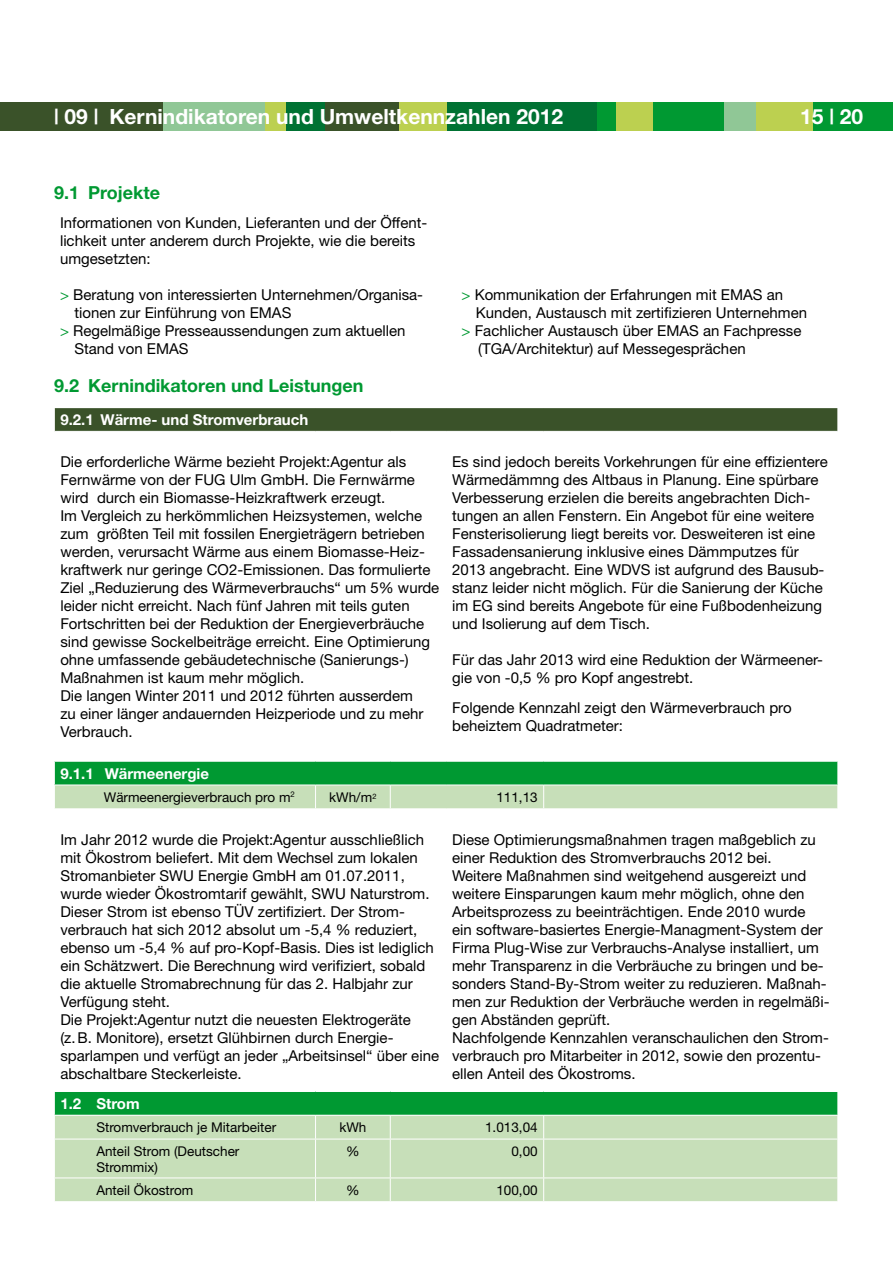
<style>
.page{position:relative;width:893px;height:1263px;background:#fff}
.page>*{position:absolute;margin:0;border:0;box-sizing:border-box;transform-origin:0 0}
.t1{font:700 21px "Helvetica Neue";color:#fff}
.t2{font:700 18px "Helvetica Neue";color:#009932}
.t3{font:15px/18px "Helvetica Neue";color:#000}
.t4{font:700 15px "Helvetica Neue";color:#fff}
.t5{font:13.5px/16.2px "Helvetica Neue";color:#000}
.s1{color:#009932}
</style>
<div class="page">
<div style="left:612px;top:102px;width:281px;height:29px;background:#009932"></div>
<div style="left:577px;top:102px;width:76px;height:29px;background:#bcd050"></div>
<div style="left:756px;top:102px;width:56px;height:29px;background:#bcd050"></div>
<div style="left:472px;top:102px;width:126px;height:29px;background:#007233"></div>
<div style="left:598px;top:102px;width:18px;height:29px;background:#009932"></div>
<div style="left:285px;top:102px;width:188px;height:29px;background:#007233"></div>
<div style="left:347px;top:102px;width:100px;height:29px;background:#bcd050"></div>
<div style="left:157px;top:102px;width:129px;height:29px;background:#90c796"></div>
<div style="left:325px;top:102px;width:74px;height:29px;background:#3a5229"></div>
<div style="left:724px;top:102px;width:32px;height:29px;background:#90c796"></div>
<div style="left:0;top:102px;width:162px;height:29px;background:#3a5229"></div>
<div style="left:265px;top:102px;width:21px;height:29px;background:#bcd050"></div>
<div style="left:54px;top:408px;width:784px;height:23px;background:#3a5229"></div>
<svg style="left:54px;top:408px;width:1px;height:23px"></svg>
<svg style="left:837px;top:408px;width:1px;height:23px"></svg>
<svg style="left:54px;top:762px;width:784px;height:46px;background:#67bd78"></svg>
<div style="left:54px;top:1091px;width:784px;height:24px;background:#009932"></div>
<div style="left:55px;top:1116px;width:782px;height:85px;background:#c7dfb9"></div>
<hr style="left:54px;top:1091px;width:262px;height:1px;background:#fff">
<hr style="left:316px;top:1091px;width:74px;height:1px;background:#fff">
<hr style="left:390px;top:1091px;width:154px;height:1px;background:#fff">
<hr style="left:544px;top:1091px;width:294px;height:1px;background:#fff">
<svg style="left:54px;top:1092px;width:1px;height:23px"></svg>
<svg style="left:315px;top:1115px;width:1px;height:24px"></svg>
<svg style="left:390px;top:1115px;width:1px;height:24px"></svg>
<svg style="left:543px;top:1115px;width:1px;height:24px"></svg>
<svg style="left:837px;top:1092px;width:1px;height:47px"></svg>
<hr style="left:54px;top:1139px;width:262px;height:1px;background:#fff">
<hr style="left:316px;top:1139px;width:74px;height:1px;background:#fff">
<hr style="left:315px;top:1139px;width:1px;height:38px;background:#fff">
<hr style="left:390px;top:1139px;width:154px;height:1px;background:#fff">
<hr style="left:390px;top:1139px;width:1px;height:38px;background:#fff">
<hr style="left:544px;top:1139px;width:294px;height:1px;background:#fff">
<hr style="left:543px;top:1139px;width:1px;height:38px;background:#fff">
<hr style="left:54px;top:1177px;width:262px;height:1px;background:#fff">
<hr style="left:316px;top:1177px;width:74px;height:1px;background:#fff">
<svg style="left:315px;top:1178px;width:1px;height:23px"></svg>
<hr style="left:390px;top:1177px;width:154px;height:1px;background:#fff">
<svg style="left:390px;top:1178px;width:1px;height:23px"></svg>
<hr style="left:544px;top:1177px;width:294px;height:1px;background:#fff">
<svg style="left:543px;top:1178px;width:1px;height:23px"></svg>
<svg style="left:837px;top:1178px;width:1px;height:23px"></svg>
<h1 class="t1" style="left:54px;top:103px;width:511px">| 09 | Kernindikatoren und Umweltkennzahlen 2012</h1>
<h1 class="t1" style="left:800px;top:103px;width:65px">15 | 20</h1>
<p class="t2" style="left:54px;top:181px;width:108px">9.1 Projekte</p>
<p class="t3" style="left:60px;top:213px;width:369px">Informationen von Kunden, Lieferanten und der Öffent&shy;lichkeit unter anderem durch Projekte, wie die bereits umgesetzten:</p>
<p class="t3" style="left:60px;top:285px;width:365px"><span class="s1">&gt;</span> Beratung von interessierten Unternehmen/Organisa-</p>
<p class="t3" style="left:74px;top:303px;width:218px">tionen zur Einführung von EMAS</p>
<p class="t3" style="left:60px;top:321px;width:347px"><span class="s1">&gt;</span> Regelmäßige Presseaussendungen zum aktuellen</p>
<p class="t3" style="left:74px;top:339px;width:116px">Stand von EMAS</p>
<p class="t2" style="left:54px;top:375px;width:311px">9.2 Kernindikatoren und Leistungen</p>
<p class="t3" style="left:461px;top:285px;width:323px"><span class="s1">&gt;</span> Kommunikation der Erfahrungen mit EMAS an</p>
<p class="t3" style="left:476px;top:303px;width:333px">Kunden, Austausch mit zertifizieren Unternehmen</p>
<p class="t3" style="left:461px;top:321px;width:341px"><span class="s1">&gt;</span> Fachlicher Austausch über EMAS an Fachpresse</p>
<p class="t3" style="left:478px;top:339px;width:269px">(TGA/Architektur) auf Messegesprächen</p>
<p class="t4" style="left:60px;top:411px;width:249px">9.2.1 Wärme- und Stromverbrauch</p>
<p class="t3" style="left:60px;top:453px;width:380px">Die erforderliche Wärme bezieht Projekt:Agentur als Fernwärme von der FUG Ulm GmbH. Die Fernwärme wird durch ein Biomasse-Heizkraftwerk erzeugt.<br>Im Vergleich zu herkömmlichen Heizsystemen, welche zum größten Teil mit fossilen Energieträgern betrieben werden, verursacht Wärme aus einem Biomasse-Heiz&shy;kraftwerk nur geringe CO2-Emissionen. Das formulierte Ziel „Reduzierung des Wärmeverbrauchs“ um 5% wurde leider nicht erreicht. Nach fünf Jahren mit teils guten Fortschritten bei der Reduktion der Energieverbräuche sind gewisse Sockelbeiträge erreicht. Eine Optimierung ohne umfassende gebäudetechnische (Sanierungs-)<br>Maßnahmen ist kaum mehr möglich.<br>Die langen Winter 2011 und 2012 führten ausserdem<br>zu einer länger andauernden Heizperiode und zu mehr Verbrauch.</p>
<p class="t3" style="left:452px;top:453px;width:377px">Es sind jedoch bereits Vorkehrungen für eine effizientere Wärmedämmng des Altbaus in Planung. Eine spürbare Verbesserung erzielen die bereits angebrachten Dich&shy;tungen an allen Fenstern. Ein Angebot für eine weitere Fensterisolierung liegt bereits vor. Desweiteren ist eine Fassadensanierung inklusive eines Dämmputzes für 2013 angebracht. Eine WDVS ist aufgrund des Bausub&shy;stanz leider nicht möglich. Für die Sanierung der Küche im EG sind bereits Angebote für eine Fußbodenheizung und Isolierung auf dem Tisch.</p>
<p class="t3" style="left:452px;top:651px;width:372px">Für das Jahr 2013 wird eine Reduktion der Wärmeener&shy;gie von -0,5 % pro Kopf angestrebt.</p>
<p class="t3" style="left:452px;top:699px;width:341px">Folgende Kennzahl zeigt den Wärmeverbrauch pro beheiztem Quadratmeter:</p>
<p class="t4" style="left:60px;top:764px;width:150px">9.1.1 Wärmeenergie</p>
<p class="t5" style="left:104px;top:788px;width:193px">Wärmeenergieverbrauch pro m<sup>2</sup></p>
<p class="t5" style="left:329px;top:788px;width:49px">kWh/m<sup>2</sup></p>
<p class="t5" style="left:496px;top:788px;width:43px">111,13</p>
<p class="t3" style="left:60px;top:830px;width:380px">Im Jahr 2012 wurde die Projekt:Agentur ausschließlich mit Ökostrom beliefert. Mit dem Wechsel zum lokalen Stromanbieter SWU Energie GmbH am 01.07.2011, wurde wieder Ökostromtarif gewählt, SWU Naturstrom.<br>Dieser Strom ist ebenso TÜV zertifiziert. Der Strom&shy;verbrauch hat sich 2012 absolut um -5,4 % reduziert, ebenso um -5,4 % auf pro-Kopf-Basis. Dies ist lediglich ein Schätzwert. Die Berechnung wird verifiziert, sobald die aktuelle Stromabrechnung für das 2. Halbjahr zur Verfügung steht.<br>Die Projekt:Agentur nutzt die neuesten Elektrogeräte (z.B. Monitore), ersetzt Glühbirnen durch Energie&shy;sparlampen und verfügt an jeder „Arbeitsinsel“ über eine abschaltbare Steckerleiste.</p>
<p class="t3" style="left:452px;top:830px;width:379px">Diese Optimierungsmaßnahmen tragen maßgeblich zu einer Reduktion des Stromverbrauchs 2012 bei.<br>Weitere Maßnahmen sind weitgehend ausgereizt und weitere Einsparungen kaum mehr möglich, ohne den Arbeitsprozess zu beeinträchtigen. Ende 2010 wurde<br>ein software-basiertes Energie-Managment-System der Firma Plug-Wise zur Verbrauchs-Analyse installiert, um mehr Transparenz in die Verbräuche zu bringen und be&shy;sonders Stand-By-Strom weiter zu reduzieren. Maßnah&shy;men zur Reduktion der Verbräuche werden in regelmäßi&shy;gen Abständen geprüft.<br>Nachfolgende Kennzahlen veranschaulichen den Strom&shy;verbrauch pro Mitarbeiter in 2012, sowie den prozentu&shy;ellen Anteil des Ökostroms.</p>
<p class="t4" style="left:60px;top:1094px;width:81px">1.2 Strom</p>
<p class="t5" style="left:96px;top:1119px;width:181px">Stromverbrauch je Mitarbeiter</p>
<p class="t5" style="left:339px;top:1119px;width:29px">kWh</p>
<p class="t5" style="left:485px;top:1119px;width:54px">1.013,04</p>
<p class="t5" style="left:96px;top:1142px;width:145px">Anteil Strom (Deutscher<br>Strommix)</p>
<p class="t5" style="left:346px;top:1142px;width:15px">%</p>
<p class="t5" style="left:511px;top:1142px;width:28px">0,00</p>
<p class="t5" style="left:96px;top:1181px;width:99px">Anteil Ökostrom</p>
<p class="t5" style="left:346px;top:1181px;width:15px">%</p>
<p class="t5" style="left:496px;top:1181px;width:43px">100,00</p>
</div>
